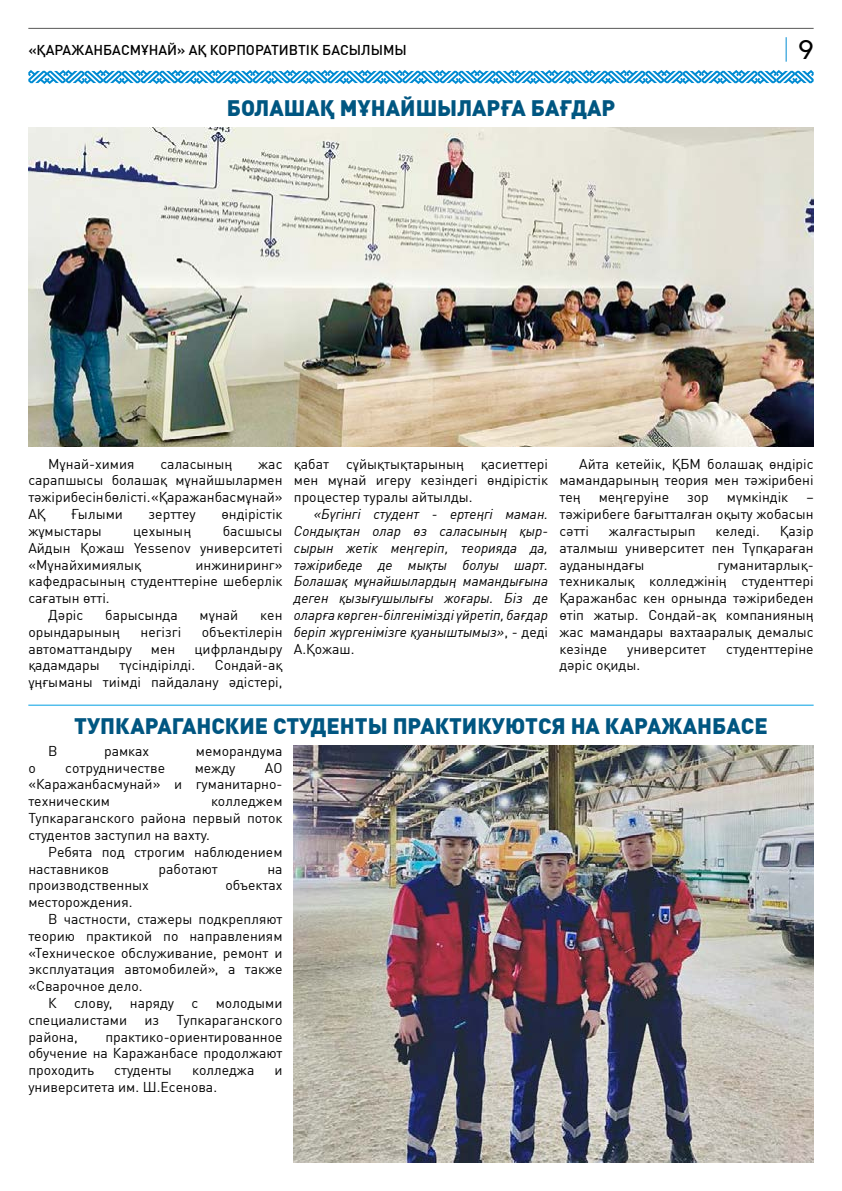
<style>
.page{position:relative;width:842px;height:1191px;background:#fff}
.page>*{position:absolute;margin:0;border:0;box-sizing:border-box;transform-origin:0 0}
.t1{font:23px "Capitana";color:#000}
.t2{font:900 22px "FF Din Pro";color:#005681}
.t3{font:14px/16.8px "FF Din Pro";color:#000;text-align:justify}
.t4{font:italic 14px/16.8px "FF Din Pro";color:#000;text-align:justify}
.t5{font:500 14px "FF Din Pro";color:#000}
.s1{font-style:normal}
</style>
<div class="page">
<hr style="left:28px;top:28px;width:786px;height:1px;background:#575756">
<svg style="left:786px;top:37px;width:1px;height:25px"></svg>
<svg style="left:28px;top:70px;width:786px;height:14px"></svg>
<img style="left:294px;top:745px;width:520px;height:417px">
<hr style="left:28px;top:704px;width:786px;height:1px;background:#009fe3">
<img style="left:28px;top:127px;width:786px;height:319px">
<p class="t5" style="left:28px;top:38px;width:380px">«ҚАРАЖАНБАСМҰНАЙ» АҚ КОРПОРАТИВТІК БАСЫЛЫМЫ</p>
<h1 class="t1" style="left:798px;top:33px;width:17px">9</h1>
<h2 class="t2" style="left:227px;top:89px;width:390px">БОЛАШАҚ МҰНАЙШЫЛАРҒА БАҒДАР</h2>
<p class="t3" style="left:48px;top:454px;width:88px">Мұнай-химия</p>
<p class="t3" style="left:160px;top:454px;width:73px">саласының</p>
<p class="t3" style="left:28px;top:454px;width:256px;text-indent:230px">жас сарапшысы болашақ мұнайшылармен тәжірибесін бөлісті. «Қаражанбасмұнай» АҚ</p>
<p class="t3" style="left:71px;top:504px;width:53px">Ғылыми</p>
<p class="t3" style="left:149px;top:504px;width:49px">зерттеу</p>
<p class="t3" style="left:221px;top:504px;width:63px">өндірістік</p>
<p class="t3" style="left:28px;top:521px;width:75px">жұмыстары</p>
<p class="t3" style="left:133px;top:521px;width:60px">цехының</p>
<p class="t3" style="left:28px;top:521px;width:256px;text-indent:194px">басшысы Айдын Қожаш Yessenov университеті «Мұнайхимиялық</p>
<p class="t3" style="left:195px;top:554px;width:89px">инжиниринг»</p>
<p class="t3" style="left:28px;top:571px;width:256px">кафедрасының студенттеріне шеберлік</p>
<p class="t3" style="left:28px;top:588px;width:83px">сағатын өтті.</p>
<p class="t3" style="left:48px;top:605px;width:37px">Дәріс</p>
<p class="t3" style="left:105px;top:605px;width:74px">барысында</p>
<p class="t3" style="left:200px;top:605px;width:40px">мұнай</p>
<p class="t3" style="left:260px;top:605px;width:24px">кен</p>
<p class="t3" style="left:28px;top:622px;width:93px">орындарының</p>
<p class="t3" style="left:140px;top:622px;width:42px">негізгі</p>
<p class="t3" style="left:202px;top:622px;width:82px">объектілерін</p>
<p class="t3" style="left:28px;top:638px;width:105px">автоматтандыру</p>
<p class="t3" style="left:151px;top:638px;width:26px">мен</p>
<p class="t3" style="left:194px;top:638px;width:90px">цифрландыру</p>
<p class="t3" style="left:28px;top:655px;width:73px">қадамдары</p>
<p class="t3" style="left:119px;top:655px;width:77px">түсіндірілді.</p>
<p class="t3" style="left:28px;top:655px;width:256px;text-align:right">Сондай-ақ<br>ұңғыманы тиімді пайдалану әдістері,</p>
<p class="t3" style="left:294px;top:454px;width:256px">қабат сұйықтықтарының қасиеттері мен мұнай игеру кезіндегі өндірістік процестер туралы айтылды.</p>
<p class="t4" style="left:294px;top:504px;width:256px;text-indent:20px">«Бүгінгі студент - ертеңгі маман.<br>Сондықтан олар өз саласының қыр&shy;сырын жетік меңгеріп, теорияда да, тәжірибеде де мықты болуы шарт.<br>Болашақ мұнайшылардың мамандығына деген қызығушылығы жоғары. Біз де оларға көрген-білгенімізді үйретіп, бағдар беріп жүргенімізге қуаныштымыз»<span class="s1">, - деді А.Қожаш.</span></p>
<p class="t3" style="left:559px;top:454px;width:256px;text-indent:20px">Айта кетейік, ҚБМ болашақ өндіріс мамандарының теория мен тәжірибені тең</p>
<p class="t3" style="left:599px;top:487px;width:72px">меңгеруіне</p>
<p class="t3" style="left:687px;top:487px;width:23px">зор</p>
<p class="t3" style="left:727px;top:487px;width:63px">мүмкіндік</p>
<p class="t3" style="left:559px;top:487px;width:256px;text-indent:247px">– тәжірибеге бағытталған оқыту жобасын сәтті</p>
<p class="t3" style="left:559px;top:521px;width:256px;text-indent:220px">Қазір аталмыш университет пен Түпқараған ауданындағы</p>
<p class="t3" style="left:609px;top:521px;width:88px">жалғастырып</p>
<p class="t3" style="left:715px;top:521px;width:46px">келеді.</p>
<p class="t3" style="left:559px;top:554px;width:256px;text-indent:158px">гуманитарлық&shy;техникалық колледжінің студенттері Қаражанбас кен орнында тәжірибеден өтіп жатыр. Сондай-ақ компанияның жас мамандары вахтааралық демалыс кезінде</p>
<p class="t3" style="left:627px;top:638px;width:80px">университет</p>
<p class="t3" style="left:726px;top:638px;width:89px">студенттеріне</p>
<p class="t3" style="left:559px;top:655px;width:82px">дәріс оқиды.</p>
<h2 class="t2" style="left:74px;top:707px;width:695px">ТУПКАРАГАНСКИЕ СТУДЕНТЫ ПРАКТИКУЮТСЯ НА КАРАЖАНБАСЕ</h2>
<p class="t3" style="left:48px;top:741px;width:11px">В</p>
<p class="t3" style="left:104px;top:741px;width:47px">рамках</p>
<p class="t3" style="left:196px;top:741px;width:88px">меморандума</p>
<p class="t3" style="left:28px;top:758px;width:256px;text-indent:237px">АО «Каражанбасмунай» и гуманитарно&shy;техническим</p>
<p class="t3" style="left:28px;top:758px;width:9px">о</p>
<p class="t3" style="left:65px;top:758px;width:101px">сотрудничестве</p>
<p class="t3" style="left:195px;top:758px;width:42px">между</p>
<p class="t3" style="left:28px;top:791px;width:256px;text-indent:183px">колледжем Тупкараганского района первый поток студентов заступил на вахту.</p>
<p class="t3" style="left:28px;top:842px;width:256px;text-indent:20px">Ребята под строгим наблюдением наставников</p>
<p class="t3" style="left:159px;top:858px;width:61px">работают</p>
<p class="t3" style="left:267px;top:858px;width:17px">на</p>
<p class="t3" style="left:28px;top:875px;width:122px">производственных</p>
<p class="t3" style="left:225px;top:875px;width:59px">объектах</p>
<p class="t3" style="left:28px;top:892px;width:106px">месторождения.</p>
<p class="t3" style="left:48px;top:909px;width:236px">В частности, стажеры подкрепляют</p>
<p class="t3" style="left:28px;top:926px;width:256px">теорию практикой по направлениям</p>
<p class="t3" style="left:28px;top:942px;width:256px">«Техническое обслуживание, ремонт и</p>
<p class="t3" style="left:28px;top:959px;width:256px">эксплуатация автомобилей», а также</p>
<p class="t3" style="left:28px;top:976px;width:116px">«Сварочное дело.</p>
<p class="t3" style="left:48px;top:993px;width:236px">К слову, наряду с молодыми</p>
<p class="t3" style="left:28px;top:1010px;width:256px">специалистами из Тупкараганского</p>
<p class="t3" style="left:28px;top:1026px;width:51px">района,</p>
<p class="t3" style="left:28px;top:1026px;width:256px;text-indent:77px">практико-ориентированное обучение на Каражанбасе продолжают проходить</p>
<p class="t3" style="left:114px;top:1060px;width:59px">студенты</p>
<p class="t3" style="left:192px;top:1060px;width:64px">колледжа</p>
<p class="t3" style="left:274px;top:1060px;width:10px">и</p>
<p class="t3" style="left:28px;top:1077px;width:190px">университета им. Ш.Есенова.</p>
</div>
